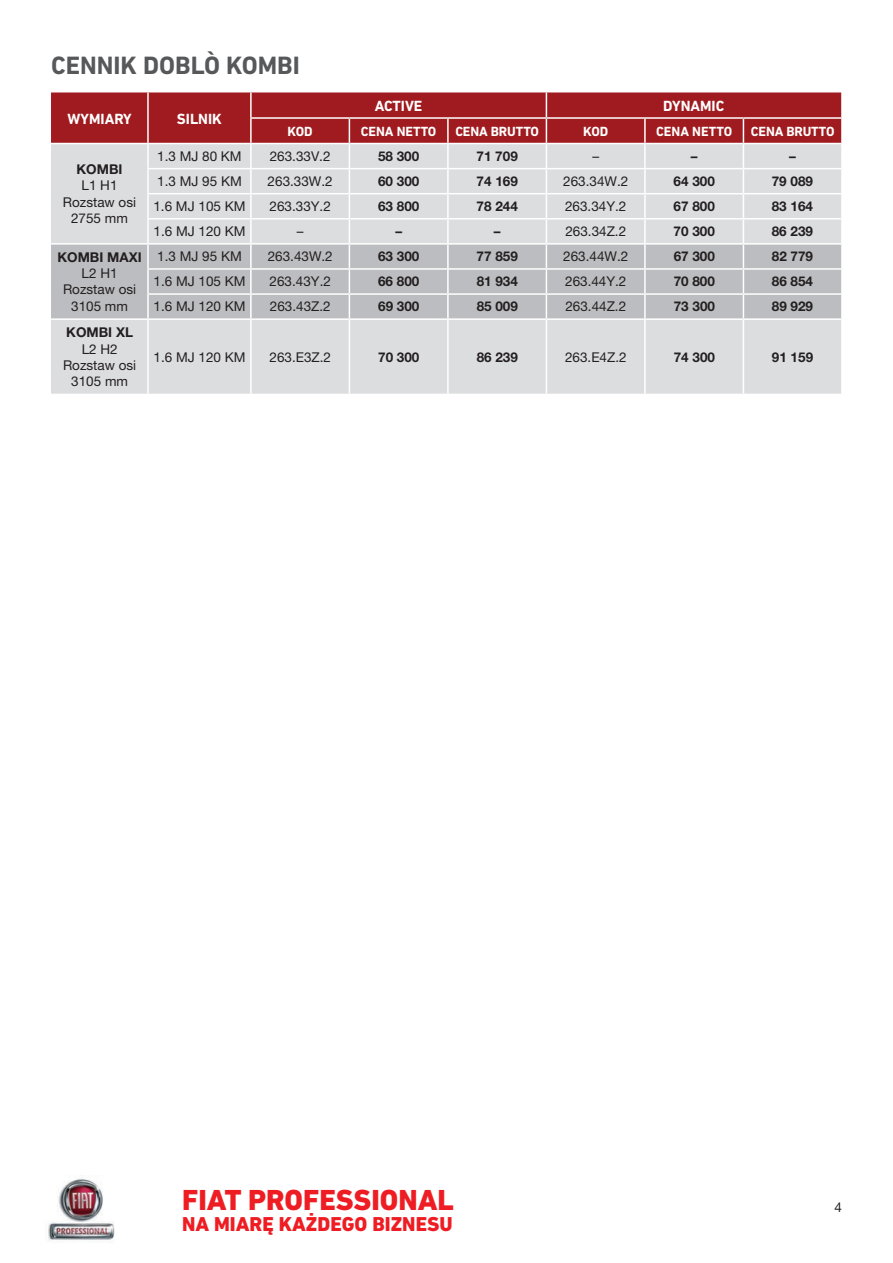
<style>
.page{position:relative;width:893px;height:1263px;background:#fff}
.page>*{position:absolute;margin:0;border:0;box-sizing:border-box;transform-origin:0 0}
.t1{font:800 29.55px "DIN Next LT Pro";color:#ee1d23}
.t2{font:700 25.5px "DIN Next LT Pro";color:#57585a}
.t3{font:800 20.4px "DIN Next LT Pro";color:#ee1d23}
.t4{font:700 15px "DIN Next LT Pro";color:#fff}
.t5{font:13.5px/16.2px "Helvetica Neue LT Pro";color:#231f20;text-align:center}
.t6{font:700 13.5px "Helvetica Neue LT Pro";color:#231f20}
.t7{font:700 13.5px "DIN Next LT Pro";letter-spacing:-.01em;color:#fff}
</style>
<div class="page">
<img style="left:45px;top:1177px;width:70px;height:64px">
<div style="left:51px;top:320px;width:199px;height:74px;background:#dcdddf"></div>
<div style="left:252px;top:320px;width:589px;height:74px;background:#dcdddf"></div>
<hr style="left:349px;top:320px;width:1px;height:74px;background:#fff">
<hr style="left:644px;top:320px;width:2px;height:74px;background:#fff">
<hr style="left:147px;top:320px;width:2px;height:74px;background:#fff">
<svg style="left:51px;top:92px;width:790px;height:227px;background:#c7abae"></svg>
<hr style="left:447px;top:320px;width:2px;height:74px;background:#fff">
<hr style="left:546px;top:320px;width:1px;height:74px;background:#fff">
<hr style="left:743px;top:320px;width:1px;height:74px;background:#fff">
<h2 class="t2" style="left:51px;top:51px;width:250px">CENNIK DOBLÒ KOMBI</h2>
<p class="t4" style="left:68px;top:110px;width:66px">WYMIARY</p>
<p class="t4" style="left:177px;top:110px;width:46px">SILNIK</p>
<p class="t4" style="left:375px;top:97px;width:49px">ACTIVE</p>
<p class="t4" style="left:663px;top:97px;width:63px">DYNAMIC</p>
<p class="t6" style="left:77px;top:161px;width:47px">KOMBI</p>
<p class="t5" style="left:63px;top:177px;width:75px">L1 H1<br>Rozstaw osi<br>2755 mm</p>
<p class="t6" style="left:57px;top:249px;width:86px">KOMBI MAXI</p>
<p class="t5" style="left:63px;top:265px;width:75px">L2 H1<br>Rozstaw osi<br>3105 mm</p>
<p class="t7" style="left:287px;top:123px;width:27px">KOD</p>
<p class="t7" style="left:361px;top:123px;width:77px">CENA NETTO</p>
<p class="t7" style="left:455px;top:123px;width:85px">CENA BRUTTO</p>
<p class="t7" style="left:583px;top:123px;width:27px">KOD</p>
<p class="t7" style="left:656px;top:123px;width:78px">CENA NETTO</p>
<p class="t7" style="left:751px;top:123px;width:85px">CENA BRUTTO</p>
<p class="t5" style="left:157px;top:148px;width:86px">1.3 MJ 80 KM</p>
<p class="t5" style="left:270px;top:148px;width:62px">263.33V.2</p>
<p class="t6" style="left:378px;top:148px;width:43px">58 300</p>
<p class="t6" style="left:477px;top:148px;width:43px">71 709</p>
<p class="t5" style="left:592px;top:148px;width:8px">–</p>
<p class="t6" style="left:691px;top:148px;width:8px">–</p>
<p class="t6" style="left:789px;top:148px;width:8px">–</p>
<p class="t5" style="left:157px;top:173px;width:86px">1.3 MJ 95 KM</p>
<p class="t5" style="left:268px;top:173px;width:67px">263.33W.2</p>
<p class="t6" style="left:378px;top:173px;width:43px">60 300</p>
<p class="t6" style="left:477px;top:173px;width:43px">74 169</p>
<p class="t5" style="left:563px;top:173px;width:67px">263.34W.2</p>
<p class="t6" style="left:674px;top:173px;width:43px">64 300</p>
<p class="t6" style="left:772px;top:173px;width:43px">79 089</p>
<p class="t5" style="left:153px;top:198px;width:94px">1.6 MJ 105 KM</p>
<p class="t5" style="left:270px;top:198px;width:63px">263.33Y.2</p>
<p class="t6" style="left:378px;top:198px;width:43px">63 800</p>
<p class="t6" style="left:477px;top:198px;width:43px">78 244</p>
<p class="t5" style="left:565px;top:198px;width:63px">263.34Y.2</p>
<p class="t6" style="left:674px;top:198px;width:43px">67 800</p>
<p class="t6" style="left:772px;top:198px;width:43px">83 164</p>
<p class="t5" style="left:153px;top:223px;width:94px">1.6 MJ 120 KM</p>
<p class="t5" style="left:297px;top:223px;width:8px">–</p>
<p class="t6" style="left:395px;top:223px;width:8px">–</p>
<p class="t6" style="left:494px;top:223px;width:8px">–</p>
<p class="t5" style="left:565px;top:223px;width:62px">263.34Z.2</p>
<p class="t6" style="left:674px;top:223px;width:43px">70 300</p>
<p class="t6" style="left:772px;top:223px;width:43px">86 239</p>
<p class="t5" style="left:157px;top:248px;width:86px">1.3 MJ 95 KM</p>
<p class="t5" style="left:268px;top:248px;width:67px">263.43W.2</p>
<p class="t6" style="left:378px;top:248px;width:43px">63 300</p>
<p class="t6" style="left:477px;top:248px;width:43px">77 859</p>
<p class="t5" style="left:563px;top:248px;width:67px">263.44W.2</p>
<p class="t6" style="left:674px;top:248px;width:43px">67 300</p>
<p class="t6" style="left:772px;top:248px;width:43px">82 779</p>
<p class="t5" style="left:154px;top:273px;width:94px">1.6 MJ 105 KM</p>
<p class="t5" style="left:270px;top:273px;width:63px">263.43Y.2</p>
<p class="t6" style="left:378px;top:273px;width:43px">66 800</p>
<p class="t6" style="left:477px;top:273px;width:43px">81 934</p>
<p class="t5" style="left:565px;top:273px;width:63px">263.44Y.2</p>
<p class="t6" style="left:674px;top:273px;width:43px">70 800</p>
<p class="t6" style="left:772px;top:273px;width:43px">86 854</p>
<p class="t5" style="left:154px;top:298px;width:94px">1.6 MJ 120 KM</p>
<p class="t5" style="left:270px;top:298px;width:62px">263.43Z.2</p>
<p class="t6" style="left:378px;top:298px;width:43px">69 300</p>
<p class="t6" style="left:477px;top:298px;width:43px">85 009</p>
<p class="t5" style="left:565px;top:298px;width:62px">263.44Z.2</p>
<p class="t6" style="left:674px;top:298px;width:43px">73 300</p>
<p class="t6" style="left:772px;top:298px;width:43px">89 929</p>
<p class="t6" style="left:66px;top:324px;width:68px">KOMBI XL</p>
<p class="t5" style="left:63px;top:340px;width:75px">L2 H2<br>Rozstaw osi<br>3105 mm</p>
<p class="t5" style="left:154px;top:348px;width:94px">1.6 MJ 120 KM</p>
<p class="t5" style="left:270px;top:348px;width:63px">263.E3Z.2</p>
<p class="t6" style="left:378px;top:348px;width:43px">70 300</p>
<p class="t6" style="left:477px;top:348px;width:43px">86 239</p>
<p class="t5" style="left:565px;top:348px;width:63px">263.E4Z.2</p>
<p class="t6" style="left:674px;top:348px;width:43px">74 300</p>
<p class="t6" style="left:772px;top:348px;width:43px">91 159</p>
<h1 class="t1" style="left:182px;top:1182px;width:273px">FIAT PROFESSIONAL</h1>
<h3 class="t3" style="left:182px;top:1211px;width:272px">NA MIARĘ KAŻDEGO BIZNESU</h3>
<p class="t5" style="left:834px;top:1199px;width:9px">4</p>
</div>
